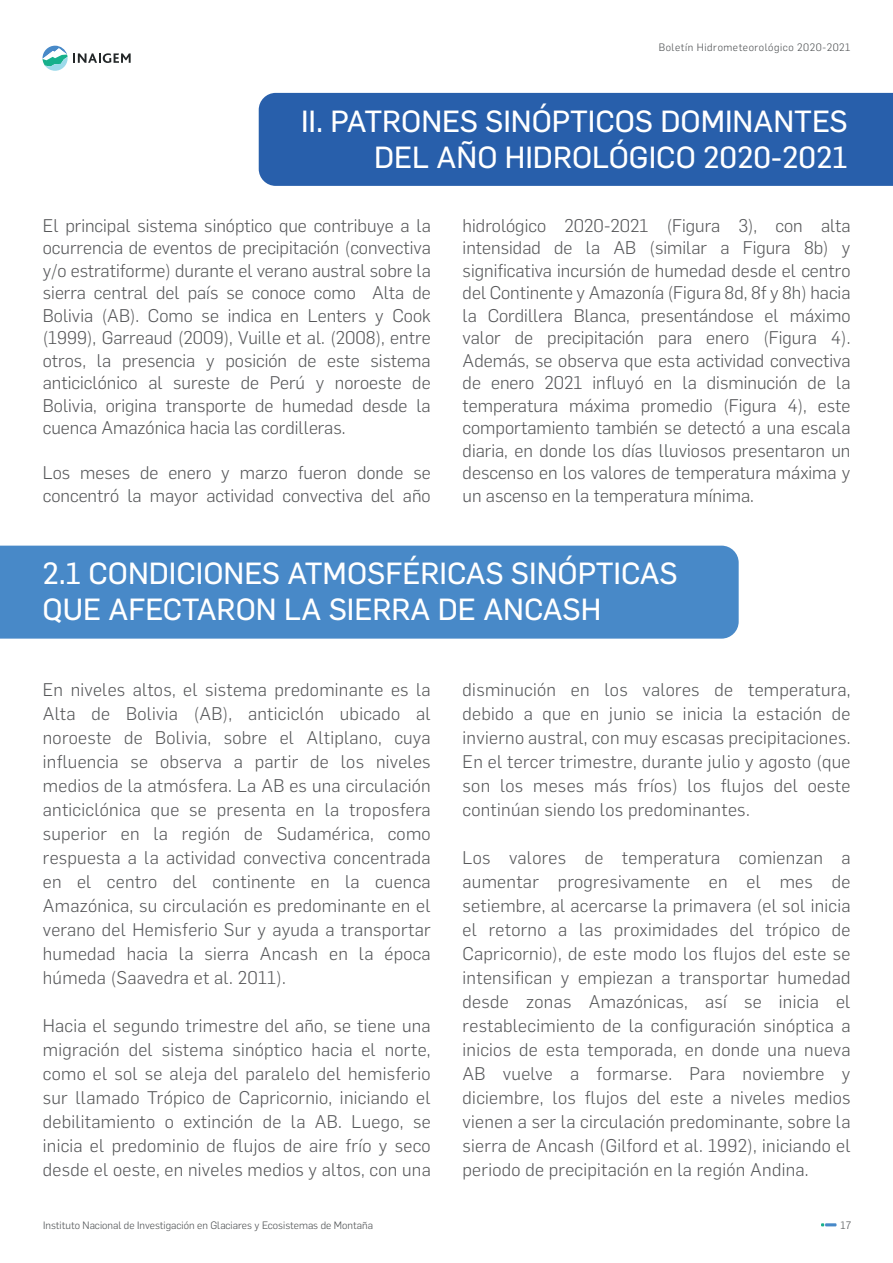
<style>
.page{position:relative;width:893px;height:1263px;background:#fff}
.page>*{position:absolute;margin:0;border:0;box-sizing:border-box;transform-origin:0 0}
.t1{font:30px/36px "Flama Basic";color:#fff;text-align:right}
.t2{font:300 18px/24px "Flama";letter-spacing:.015em;color:#57585a;text-align:justify}
.t3{font:300 10.5px "Flama";color:#4b4e50}
.t4{font:300 10.5px "Flama";letter-spacing:.05em;color:#4b4e50}
</style>
<div class="page">
<svg style="left:43px;top:46px;width:88px;height:25px"></svg>
<div style="left:259px;top:93px;width:634px;height:93px;background:#285fab"></div>
<svg style="left:821px;top:1223px;width:15px;height:3px"></svg>
<div style="left:0;top:546px;width:739px;height:93px;background:#4889c8"></div>
<p class="t4" style="left:659px;top:40px;width:193px">Boletín Hidrometeorológico 2020-2021</p>
<h1 class="t1" style="left:301px;top:102px;width:548px">II. PATRONES SINÓPTICOS DOMINANTES<br>DEL AÑO HIDROLÓGICO 2020-2021</h1>
<p class="t2" style="left:43px;top:213px;width:389px;line-height:22.5px">El principal sistema sinóptico que contribuye a la ocurrencia de eventos de precipitación (convectiva y/o estratiforme) durante el verano austral sobre la sierra central del país se conoce como Alta de Bolivia (AB). Como se indica en Lenters y Cook (1999), Garreaud (2009), Vuille et al. (2008), entre otros, la presencia y posición de este sistema anticiclónico al sureste de Perú y noroeste de Bolivia, origina transporte de humedad desde la cuenca Amazónica hacia las cordilleras.</p>
<p class="t2" style="left:43px;top:461px;width:389px;line-height:22.5px">Los meses de enero y marzo fueron donde se concentró la mayor actividad convectiva del año</p>
<p class="t2" style="left:463px;top:213px;width:389px;line-height:22.5px">hidrológico 2020-2021 (Figura 3), con alta intensidad de la AB (similar a Figura 8b) y significativa incursión de humedad desde el centro del Continente y Amazonía (Figura 8d, 8f y 8h) hacia la Cordillera Blanca, presentándose el máximo valor de precipitación para enero (Figura 4).<br>Además, se observa que esta actividad convectiva de enero 2021 influyó en la disminución de la temperatura máxima promedio (Figura 4), este comportamiento también se detectó a una escala diaria, en donde los días lluviosos presentaron un descenso en los valores de temperatura máxima y un ascenso en la temperatura mínima.</p>
<h1 class="t1" style="left:43px;top:554px;width:637px;text-align:left">2.1 CONDICIONES ATMOSFÉRICAS SINÓPTICAS<br>QUE AFECTARON LA SIERRA DE ANCASH</h1>
<p class="t2" style="left:43px;top:676px;width:389px">En niveles altos, el sistema predominante es la Alta de Bolivia (AB), anticiclón ubicado al noroeste de Bolivia, sobre el Altiplano, cuya influencia se observa a partir de los niveles medios de la atmósfera. La AB es una circulación anticiclónica que se presenta en la troposfera superior en la región de Sudamérica, como respuesta a la actividad convectiva concentrada en el centro del continente en la cuenca Amazónica, su circulación es predominante en el verano del Hemisferio Sur y ayuda a transportar humedad hacia la sierra Ancash en la época húmeda (Saavedra et al. 2011).</p>
<p class="t2" style="left:43px;top:1012px;width:389px">Hacia el segundo trimestre del año, se tiene una migración del sistema sinóptico hacia el norte, como el sol se aleja del paralelo del hemisferio sur llamado Trópico de Capricornio, iniciando el debilitamiento o extinción de la AB. Luego, se inicia el predominio de flujos de aire frío y seco desde el oeste, en niveles medios y altos, con una</p>
<p class="t2" style="left:463px;top:676px;width:389px">disminución en los valores de temperatura, debido a que en junio se inicia la estación de invierno austral, con muy escasas precipitaciones.<br>En el tercer trimestre, durante julio y agosto (que son los meses más fríos) los flujos del oeste continúan siendo los predominantes.</p>
<p class="t2" style="left:463px;top:844px;width:389px">Los valores de temperatura comienzan a aumentar progresivamente en el mes de setiembre, al acercarse la primavera (el sol inicia el retorno a las proximidades del trópico de Capricornio), de este modo los flujos del este se intensifican y empiezan a transportar humedad desde zonas Amazónicas, así se inicia el restablecimiento de la configuración sinóptica a inicios de esta temporada, en donde una nueva AB vuelve a formarse. Para noviembre y diciembre, los flujos del este a niveles medios vienen a ser la circulación predominante, sobre la sierra de Ancash (Gilford et al. 1992), iniciando el periodo de precipitación en la región Andina.</p>
<p class="t3" style="left:43px;top:1218px;width:331px">Instituto Nacional de Investigación en Glaciares y Ecosistemas de Montaña</p>
<p class="t3" style="left:840px;top:1218px;width:12px">17</p>
</div>
